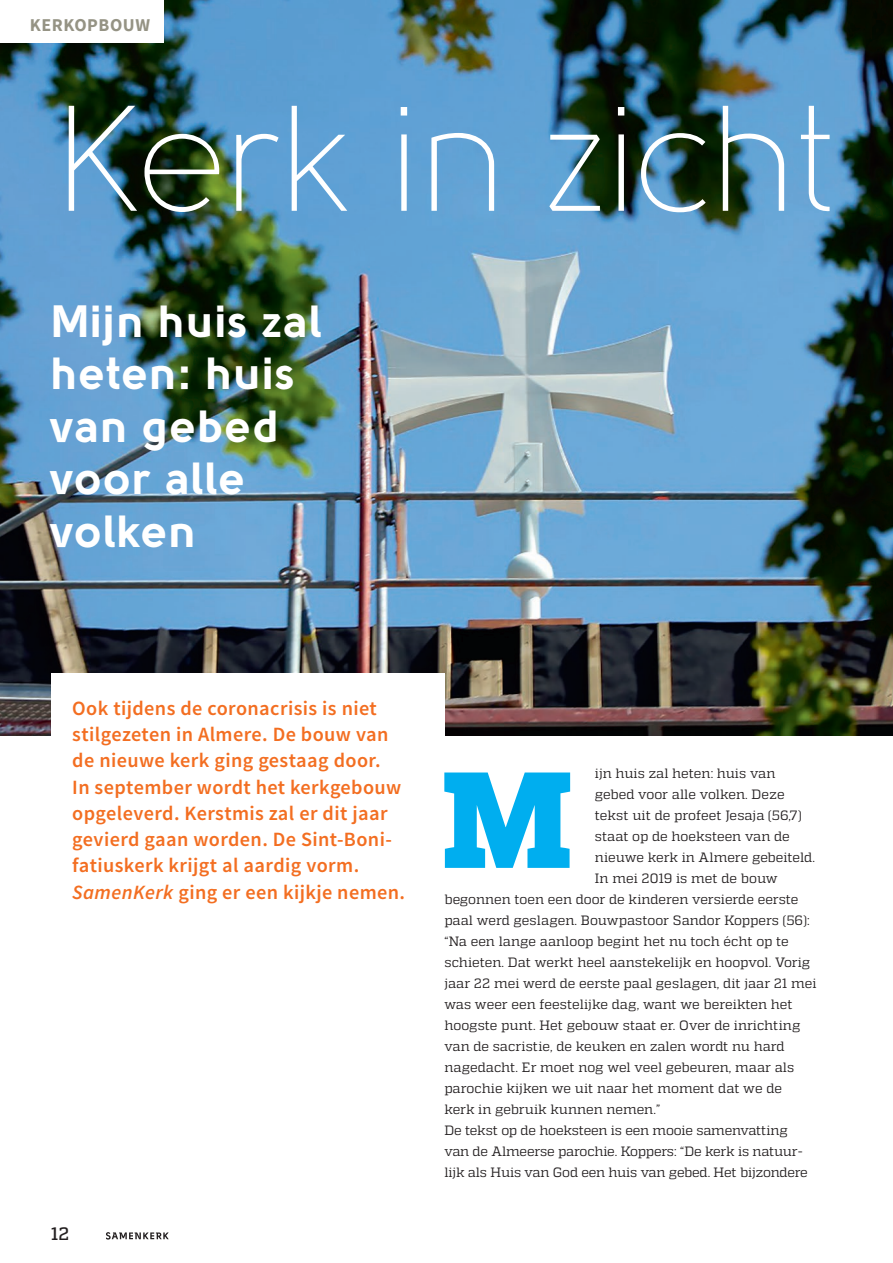
<style>
.page{position:relative;width:893px;height:1263px;background:#fff}
.page>*{position:absolute;margin:0;border:0;box-sizing:border-box;transform-origin:0 0}
.HOOFDKOP{font:300 150px "Solomon";letter-spacing:-.03em;color:#fff}
.t1{font:800 136.2px "Quadon";color:#00aeef}
.KOP_B{font:900 45px/52.5px "Solomon";letter-spacing:.03em;color:#fff}
.Introtekst{font:600 20.25px/26.2px "Source Sans Pro";letter-spacing:.02em;color:#f36e21}
.t2{font:700 18px "Source Sans Pro";letter-spacing:.03em;color:#959384}
.t3{font:500 18px "Quadon";color:#231f20}
.t4{font:13.5px/21px "Quadon";color:#231f20}
.s1{font-style:italic}
</style>
<div class="page">
<img style="left:0;top:0;width:893px;height:736px">
<div style="left:0;top:0;width:163px;height:43px;background:#fff"></div>
<div style="left:51px;top:673px;width:393px;height:194px;background:#fff"></div>
<svg style="left:106px;top:1232px;width:63px;height:7px"></svg>
<p class="t2" style="left:30px;top:12px;width:122px">KERKOPBOUW</p>
<p class="HOOFDKOP" style="left:51px;top:81px;width:789px">Kerk in zicht</p>
<p class="KOP_B" style="left:51px;top:294px;width:273px">Mijn huis zal heten: huis van gebed voor alle volken</p>
<p class="Introtekst" style="left:72px;top:695px;width:334px">Ook tijdens de coronacrisis is niet stilgezeten in Almere. De bouw van de nieuwe kerk ging gestaag door.<br>In september wordt het kerkgebouw opgeleverd. Kerstmis zal er dit jaar gevierd gaan worden. De Sint-Boni&shy;fatiuskerk krijgt al aardig vorm.<br><span class="s1">SamenKerk</span> ging er een kijkje nemen.</p>
<h3 class="t3" style="left:51px;top:1223px;width:20px">12</h3>
<p class="t1" style="left:441px;top:740px;width:133px">M</p>
<p class="t4" style="left:595px;top:762px;width:182px">ijn huis zal heten: huis van</p>
<p class="t4" style="left:595px;top:783px;width:191px">gebed voor alle volken. Deze</p>
<p class="t4" style="left:595px;top:804px;width:208px">tekst uit de profeet Jesaja (56,7)</p>
<p class="t4" style="left:595px;top:825px;width:196px">staat op de hoeksteen van de</p>
<p class="t4" style="left:595px;top:846px;width:222px">nieuwe kerk in Almere gebeiteld.</p>
<p class="t4" style="left:595px;top:867px;width:184px">In mei 2019 is met de bouw</p>
<p class="t4" style="left:444px;top:888px;width:356px">begonnen toen een door de kinderen versierde eerste</p>
<p class="t4" style="left:444px;top:909px;width:367px">paal werd geslagen. Bouwpastoor Sandor Koppers (56):</p>
<p class="t4" style="left:444px;top:930px;width:346px">“Na een lange aanloop begint het nu toch écht op te</p>
<p class="t4" style="left:444px;top:951px;width:367px">schieten. Dat werkt heel aanstekelijk en hoopvol. Vorig</p>
<p class="t4" style="left:444px;top:972px;width:374px">jaar 22 mei werd de eerste paal geslagen, dit jaar 21 mei</p>
<p class="t4" style="left:444px;top:993px;width:350px">was weer een feestelijke dag, want we bereikten het</p>
<p class="t4" style="left:444px;top:1014px;width:358px">hoogste punt. Het gebouw staat er. Over de inrichting</p>
<p class="t4" style="left:444px;top:1035px;width:342px">van de sacristie, de keuken en zalen wordt nu hard</p>
<p class="t4" style="left:444px;top:1056px;width:352px">nagedacht. Er moet nog wel veel gebeuren, maar als parochie kijken we uit naar het moment dat we de kerk in gebruik kunnen nemen.”</p>
<p class="t4" style="left:444px;top:1119px;width:365px">De tekst op de hoeksteen is een mooie samenvatting van de Almeerse parochie. Koppers: “De kerk is natuur&shy;lijk als Huis van God een huis van gebed. Het bijzondere</p>
</div>
